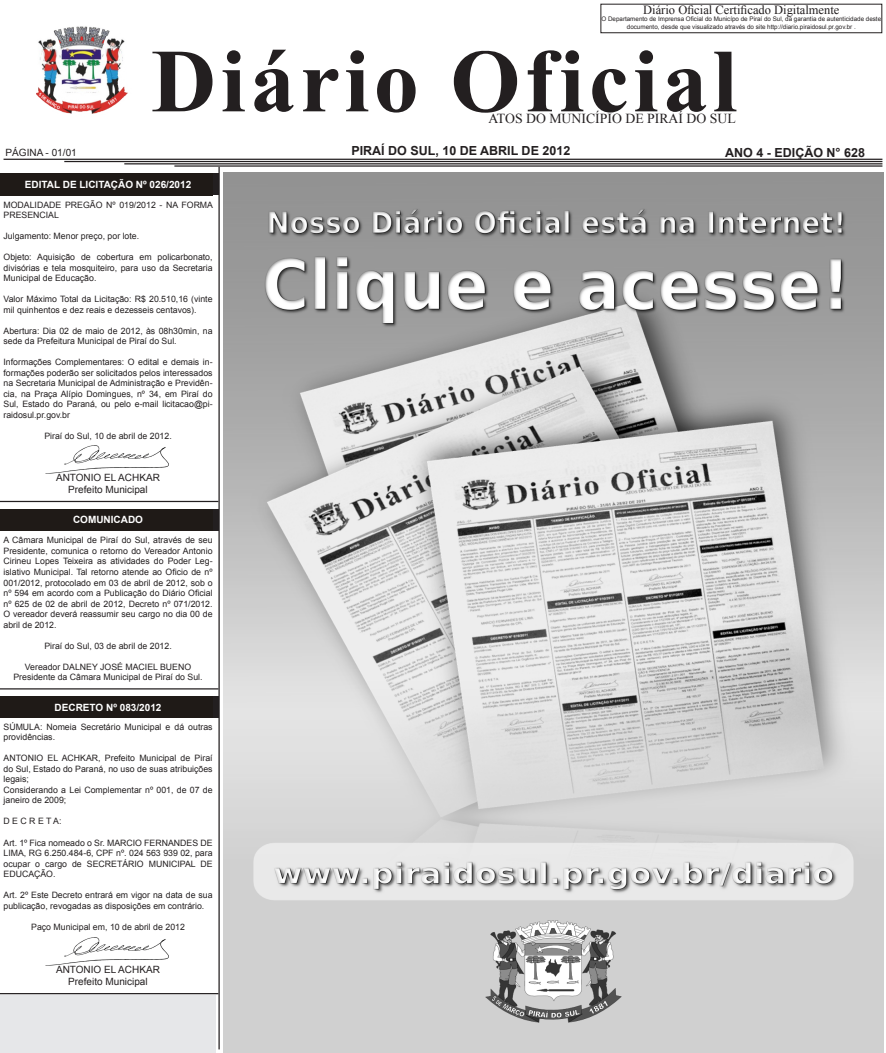
<style>
.page{position:relative;width:886px;height:1053px;background:#fff}
.page>*{position:absolute;margin:0;border:0;box-sizing:border-box;transform-origin:0 0}
.t1{font:700 90px "Times New Roman";letter-spacing:.05em;color:#231f20}
.t2{font:13.75px "Times New Roman";color:#231f20}
.t3{font:700 12.5px "Arial";color:#231f20}
.t4{font:12.5px "Times New Roman";color:#231f20}
.t5{font:10px "Arial";color:#231f20}
.t6{font:700 10px "Arial";color:#fff}
.t7{font:8.75px/10.5px "Arial";color:#231f20}
.t8{font:6.25px/7.5px "Arial";color:#231f20;text-align:center}
</style>
<div class="page">
<div style="left:600px;top:4px;width:282px;height:29px;border:1px solid #231f20"></div>
<img style="left:36px;top:26px;width:92px;height:88px">
<hr style="left:4px;top:159px;width:878px;height:1px;background:#231f20">
<hr style="left:64px;top:161px;width:818px;height:1px;background:#231f20">
<hr style="left:124px;top:163px;width:758px;height:1px;background:#231f20">
<hr style="left:174px;top:165px;width:708px;height:2px;background:#231f20">
<div style="left:0;top:174px;width:218px;height:21px;background:#1f1a17"></div>
<img style="left:51px;top:445px;width:117px;height:28px">
<hr style="left:218px;top:167px;width:2px;height:882px;background:#231f20">
<hr style="left:0;top:501px;width:218px;height:1px;background:#231f20">
<div style="left:0;top:509px;width:218px;height:21px;background:#1f1a17"></div>
<hr style="left:0;top:688px;width:218px;height:1px;background:#231f20">
<div style="left:0;top:696px;width:218px;height:22px;background:#1f1a17"></div>
<img style="left:51px;top:937px;width:117px;height:28px">
<hr style="left:0;top:992px;width:218px;height:2px;background:#231f20">
<img style="left:223px;top:173px;width:661px;height:879px">
<div style="left:1px;top:995px;width:215px;height:57px;background:#e6e7e9"></div>
<p class="t4" style="left:643px;top:1px;width:198px">Diário Oficial Certificado Digitalmente</p>
<p class="t8" style="left:601px;top:16px;width:281px">O Departamento de Imprensa Oficial do Municípo de Piraí do Sul, da garantia de autenticidade deste documento, desde que visualizado através do site http://diario.piraidosul.pr.gov.br .</p>
<p class="t1" style="left:151px;top:19px;width:587px">Diário Oficial</p>
<p class="t2" style="left:488px;top:109px;width:249px">ATOS DO MUNICÍPIO DE PIRAÍ DO SUL</p>
<p class="t5" style="left:6px;top:146px;width:73px">PÁGINA - 01/01</p>
<p class="t3" style="left:351px;top:142px;width:220px">PIRAÍ DO SUL, 10 DE ABRIL DE 2012</p>
<p class="t3" style="left:725px;top:144px;width:141px">ANO 4 - EDIÇÃO N° 628</p>
<p class="t6" style="left:25px;top:178px;width:168px">EDITAL DE LICITAÇÃO Nº 026/2012</p>
<p class="t7" style="left:4px;top:199px;width:211px">MODALIDADE PREGÃO Nº 019/2012 - NA FORMA<br>PRESENCIAL</p>
<p class="t7" style="left:4px;top:231px;width:137px">Julgamento: Menor preço, por lote.</p>
<p class="t7" style="left:4px;top:252px;width:211px;text-align:justify">Objeto: Aquisição de cobertura em policarbonato, divisórias e tela mosquiteiro, para uso da Secretaria Municipal de Educação.</p>
<p class="t7" style="left:4px;top:294px;width:211px">Valor Máximo Total da Licitação: R$ 20.510,16 (vinte mil quinhentos e dez reais e dezesseis centavos).</p>
<p class="t7" style="left:4px;top:325px;width:211px">Abertura: Dia 02 de maio de 2012, às 08h30min, na sede da Prefeitura Municipal de Piraí do Sul.</p>
<p class="t7" style="left:4px;top:357px;width:211px;text-align:justify">Informações Complementares: O edital e demais in&shy;formações poderão ser solicitados pelos interessados na Secretaria Municipal de Administração e Previdên&shy;cia, na Praça Alípio Domingues, nº 34, em Piraí do Sul, Estado do Paraná, ou pelo e-mail licitacao@pi&shy;raidosul.pr.gov.br</p>
<p class="t7" style="left:44px;top:430px;width:129px">Piraí do Sul, 10 de abril de 2012.</p>
<p class="t5" style="left:56px;top:470px;width:105px">ANTONIO EL ACHKAR</p>
<p class="t5" style="left:68px;top:482px;width:81px">Prefeito Municipal</p>
<p class="t6" style="left:73px;top:513px;width:71px">COMUNICADO</p>
<p class="t7" style="left:4px;top:535px;width:211px;text-align:justify">A Câmara Municipal de Piraí do Sul, através de seu Presidente, comunica o retorno do Vereador Antonio Cirineu Lopes Teixeira as atividades do Poder Leg&shy;islativo Municipal. Tal retorno atende ao Oficio de nº 001/2012, protocolado em 03 de abril de 2012, sob o nº 594 em acordo com a Publicação do Diário Oficial nº 625 de 02 de abril de 2012, Decreto nº 071/2012.<br>O vereador deverá reassumir seu cargo no dia 00 de abril de 2012.</p>
<p class="t7" style="left:44px;top:640px;width:129px">Piraí do Sul, 03 de abril de 2012.</p>
<p class="t7" style="left:25px;top:661px;width:168px">Vereador DALNEY JOSÉ MACIEL BUENO</p>
<p class="t7" style="left:13px;top:671px;width:191px">Presidente da Câmara Municipal de Piraí do Sul.</p>
<p class="t6" style="left:55px;top:700px;width:108px">DECRETO Nº 083/2012</p>
<p class="t7" style="left:4px;top:721px;width:211px">SÚMULA: Nomeia Secretário Municipal e dá outras providências.</p>
<p class="t7" style="left:4px;top:753px;width:211px;text-align:justify">ANTONIO EL ACHKAR, Prefeito Municipal de Piraí do Sul, Estado do Paraná, no uso de suas atribuições legais;</p>
<p class="t7" style="left:4px;top:784px;width:211px">Considerando a Lei Complementar nº 001, de 07 de janeiro de 2009;</p>
<p class="t7" style="left:4px;top:816px;width:60px">D E C R E T A:</p>
<p class="t7" style="left:4px;top:837px;width:211px;text-align:justify">Art. 1º Fica nomeado o Sr. MARCIO FERNANDES DE LIMA, RG 6.250.484-6, CPF nº. 024 563 939 02, para ocupar o cargo de SECRETÁRIO MUNICIPAL DE EDUCAÇÃO.</p>
<p class="t7" style="left:4px;top:889px;width:211px">Art. 2º Este Decreto entrará em vigor na data de sua publicação, revogadas as disposições em contrário.</p>
<p class="t7" style="left:31px;top:921px;width:155px">Paço Municipal em, 10 de abril de 2012</p>
<p class="t5" style="left:56px;top:962px;width:105px">ANTONIO EL ACHKAR</p>
<p class="t5" style="left:68px;top:974px;width:81px">Prefeito Municipal</p>
</div>
